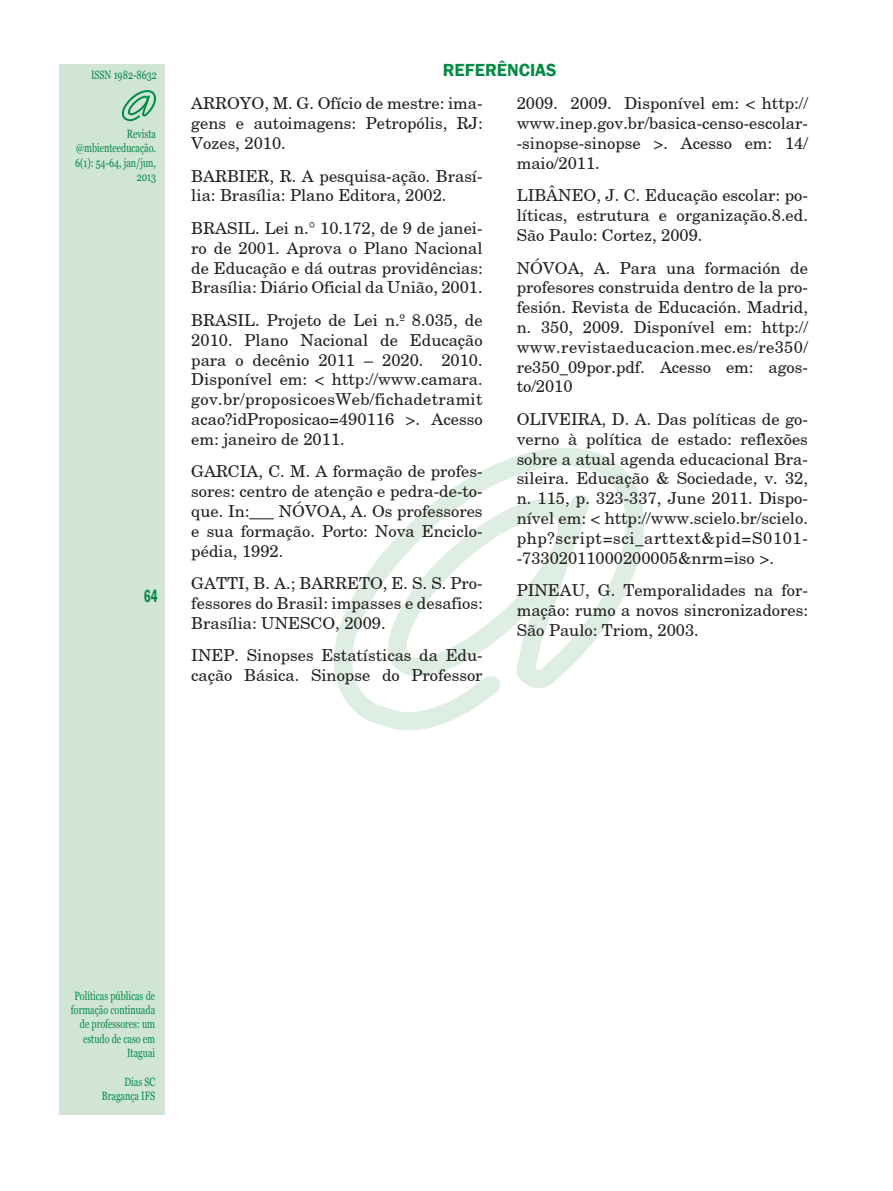
<style>
.page{position:relative;width:893px;height:1191px;background:#fff}
.page>*{position:absolute;margin:0;border:0;box-sizing:border-box;transform-origin:0 0}
.titulo_02{font:600 18px "Franklin Gothic";color:#008b43}
.t1{font:600 condensed 18px "Franklin Gothic";color:#008b43;scale:.75 1}
.biblio{font:16.5px/19.8px "New Century Schoolbook";color:#231f20;text-align:justify}
.t2{font:12px/14.4px "Georgia";color:#008b43;text-align:right;scale:.75 1}
</style>
<div class="page">
<div style="left:60px;top:64px;width:105px;height:1050px;background:#d1e5d7"></div>
<svg style="left:334px;top:447px;width:310px;height:284px"></svg>
<svg style="left:121px;top:90px;width:35px;height:32px"></svg>
<p class="t2" style="left:91px;top:68px;width:89px">ISSN 1982-8632</p>
<p class="t2" style="left:75px;top:127px;width:109px">Revista @mbienteeducação.<br>6(1): 54-64, jan/jun,<br>2013</p>
<p class="t1" style="left:144px;top:583px;width:20px">64</p>
<p class="titulo_02" style="left:443px;top:59px;width:115px">REFERÊNCIAS</p>
<p class="biblio" style="left:191px;top:93px;width:293px">ARROYO, M. G. Ofício de mestre: ima&shy;gens e autoimagens: Petropólis, RJ:<br>Vozes, 2010.</p>
<p class="biblio" style="left:191px;top:165px;width:293px">BARBIER, R. A pesquisa-ação. Brasí&shy;lia: Brasília: Plano Editora, 2002.</p>
<p class="biblio" style="left:191px;top:218px;width:293px">BRASIL. Lei n.° 10.172, de 9 de janei&shy;ro de 2001. Aprova o Plano Nacional de Educação e dá outras providências:<br>Brasília: Diário Oficial da União, 2001.</p>
<p class="biblio" style="left:191px;top:310px;width:293px">BRASIL. Projeto de Lei n.º 8.035, de 2010. Plano Nacional de Educação para o decênio 2011 – 2020. 2010.<br>Disponível em: &lt; http://www.camara. gov.br/proposicoesWeb/fichadetramit acao?idProposicao=490116 &gt;. Acesso em: janeiro de 2011.</p>
<p class="biblio" style="left:191px;top:461px;width:293px">GARCIA, C. M. A formação de profes&shy;sores: centro de atenção e pedra-de-to&shy;que. In:___ NÓVOA, A. Os professores e sua formação. Porto: Nova Enciclo&shy;pédia, 1992.</p>
<p class="biblio" style="left:191px;top:573px;width:293px">GATTI, B. A.; BARRETO, E. S. S. Pro&shy;fessores do Brasil: impasses e desafios:<br>Brasília: UNESCO, 2009.</p>
<p class="biblio" style="left:191px;top:645px;width:293px">INEP. Sinopses Estatísticas da Edu&shy;cação Básica. Sinopse do Professor</p>
<p class="biblio" style="left:517px;top:93px;width:293px">2009. 2009. Disponível em: &lt; http:// www.inep.gov.br/basica-censo-escolar--sinopse-sinopse &gt;. Acesso em: 14/ maio/2011.</p>
<p class="biblio" style="left:517px;top:185px;width:293px">LIBÂNEO, J. C. Educação escolar: po&shy;líticas, estrutura e organização.8.ed.<br>São Paulo: Cortez, 2009.</p>
<p class="biblio" style="left:517px;top:257px;width:293px">NÓVOA, A. Para una formación de profesores construida dentro de la pro&shy;fesión. Revista de Educación. Madrid, n. 350, 2009. Disponível em: http:// www.revistaeducacion.mec.es/re350/ re350_09por.pdf. Acesso em: agos&shy;to/2010</p>
<p class="biblio" style="left:517px;top:409px;width:293px">OLIVEIRA, D. A. Das políticas de go&shy;verno à política de estado: reflexões sobre a atual agenda educacional Bra&shy;sileira. Educação &amp; Sociedade, v. 32, n. 115, p. 323-337, June 2011. Dispo&shy;nível em: &lt; http://www.scielo.br/scielo. php?script=sci_arttext&amp;pid=S0101- -73302011000200005&amp;nrm=iso &gt;.</p>
<p class="biblio" style="left:517px;top:580px;width:293px">PINEAU, G. Temporalidades na for&shy;mação: rumo a novos sincronizadores:<br>São Paulo: Triom, 2003.</p>
<p class="t2" style="left:71px;top:988px;width:114px">Políticas públicas de formação continuada de professores: um estudo de caso em<br>Itaguai</p>
<p class="t2" style="left:102px;top:1075px;width:73px">Dias SC<br>Bragança IFS</p>
</div>
